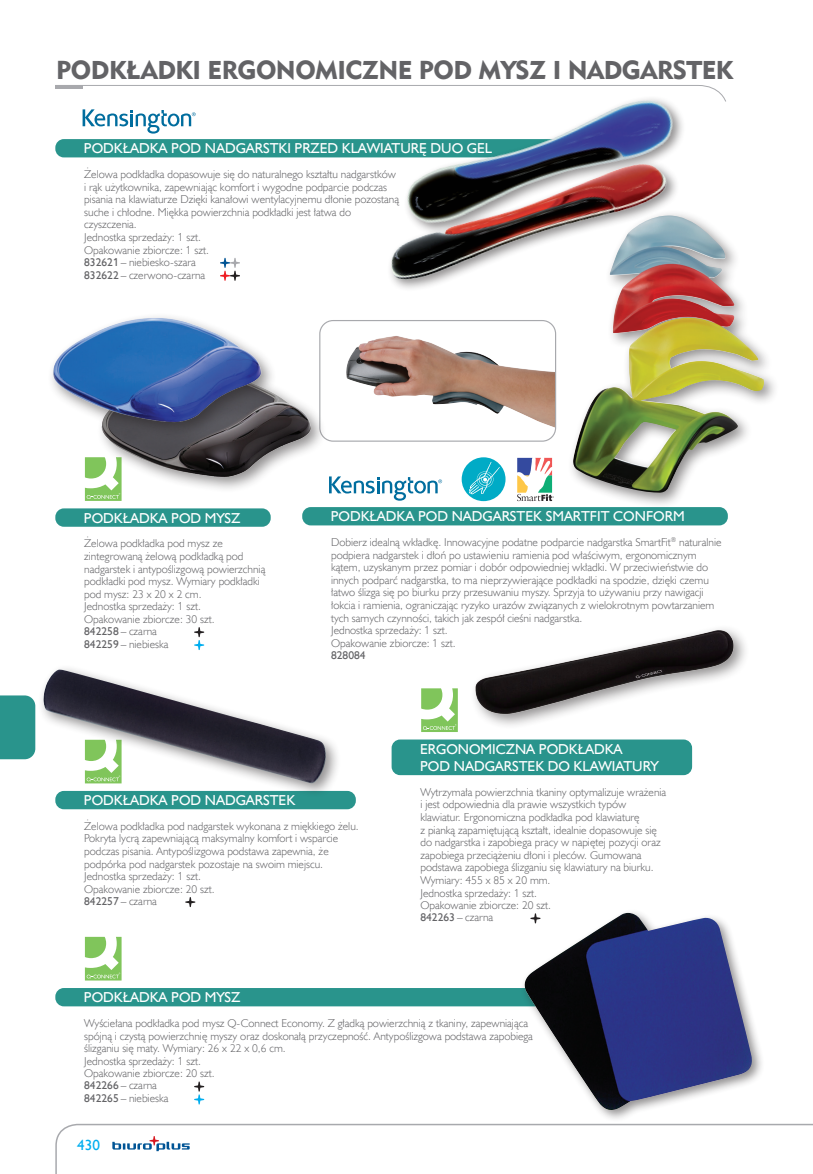
<style>
.page{position:relative;width:813px;height:1174px;background:#fff}
.page>*{position:absolute;margin:0;border:0;box-sizing:border-box;transform-origin:0 0}
.Rozdziały_nie_do_spisu{font:25.65px "Geometric 415 Blk EU";letter-spacing:-.02em;color:#636366}
.t1{font:15px "Humanst 521 EU";color:#00aeef}
.Nazwa_modułu_A{font:14.4px/17.2px "Humanst 521 EU";color:#fff}
.opis_produktów{font:11.4px/12.6px "Humanst 521 Lt EU";color:#636366}
.opis_produktów-2{font:11.4px "Humanst 521 EU";color:#636366}
.s1{font-family:"Humanst 521 EU"}
</style>
<div class="page">
<svg style="left:55px;top:85px;width:671px;height:17px"></svg>
<hr style="left:55px;top:86px;width:28px;height:3px;background:#a8a9ad">
<svg style="left:55px;top:1123px;width:757px;height:51px"></svg>
<svg style="left:112px;top:1136px;width:77px;height:15px"></svg>
<div style="left:0;top:695px;width:35px;height:64px;background:#29948c"></div>
<img style="left:346px;top:336px;width:208px;height:91px">
<div style="left:319px;top:320px;width:237px;height:122px;border:1px solid #a8a9ad;border-radius:13px"></div>
<div style="left:302px;top:507px;width:425px;height:18px;background:#29948c;border-radius:9px"></div>
<svg style="left:329px;top:476px;width:113px;height:24px"></svg>
<div style="left:461px;top:457px;width:44px;height:44px;background:#00abc6;border-radius:50%"></div>
<svg style="left:468px;top:462px;width:31px;height:32px"></svg>
<svg style="left:517px;top:458px;width:36px;height:43px"></svg>
<div style="left:567px;top:210px;width:212px;height:298px;background:#231f20;opacity:.5"></div>
<img style="left:573px;top:215px;width:190px;height:278px">
<svg style="left:82px;top:109px;width:113px;height:25px"></svg>
<div style="left:55px;top:139px;width:529px;height:18px;background:#29948c;border-radius:9px"></div>
<svg style="left:220px;top:258px;width:20px;height:23px"></svg>
<img style="left:400px;top:91px;width:281px;height:141px">
<div style="left:387px;top:160px;width:292px;height:132px;background:#231f20;opacity:.5"></div>
<img style="left:384px;top:155px;width:287px;height:134px">
<div style="left:55px;top:791px;width:300px;height:18px;background:#29948c;border-radius:9px"></div>
<svg style="left:185px;top:897px;width:10px;height:10px"></svg>
<div style="left:38px;top:663px;width:303px;height:135px;background:#231f20;opacity:.5"></div>
<img style="left:44px;top:669px;width:282px;height:114px">
<div style="left:55px;top:508px;width:215px;height:19px;background:#29948c;border-radius:9px"></div>
<svg style="left:194px;top:627px;width:10px;height:23px"></svg>
<svg style="left:85px;top:457px;width:9px;height:44px"></svg>
<div style="left:96px;top:367px;width:231px;height:126px;background:#231f20;opacity:.5"></div>
<img style="left:94px;top:367px;width:225px;height:134px">
<div style="left:47px;top:312px;width:230px;height:126px;background:#231f20;opacity:.5"></div>
<img style="left:47px;top:312px;width:222px;height:135px">
<div style="left:391px;top:739px;width:300px;height:36px;background:#29948c;border-radius:9px"></div>
<svg style="left:421px;top:688px;width:36px;height:44px"></svg>
<img style="left:461px;top:629px;width:284px;height:133px">
<div style="left:55px;top:988px;width:491px;height:18px;background:#29948c;border-radius:9px"></div>
<svg style="left:194px;top:1081px;width:10px;height:23px"></svg>
<svg style="left:85px;top:936px;width:36px;height:44px"></svg>
<div style="left:520px;top:908px;width:244px;height:215px;background:#231f20;opacity:.5"></div>
<img style="left:522px;top:913px;width:231px;height:199px">
<p class="Rozdziały_nie_do_spisu" style="left:56px;top:54px;width:678px">PODKŁADKI ERGONOMICZNE POD MYSZ I NADGARSTEK</p>
<p class="Nazwa_modułu_A" style="left:84px;top:140px;width:409px">PODKŁADKA POD NADGARSTKI PRZED KLAWIATURĘ DUO GEL</p>
<p class="opis_produktów" style="left:84px;top:168px;width:316px">Żelowa podkładka dopasowuje się do naturalnego kształtu nadgarstków i rąk użytkownika, zapewniając komfort i wygodne podparcie podczas pisania na klawiaturze Dzięki kanałowi wentylacyjnemu dłonie pozostaną suche i chłodne. Miękka powierzchnia podkładki jest łatwa do czyszczenia.</p>
<p class="opis_produktów" style="left:84px;top:231px;width:118px">Jednostka sprzedaży: 1 szt.</p>
<p class="opis_produktów" style="left:84px;top:243px;width:126px">Opakowanie zbiorcze: 1 szt.</p>
<p class="opis_produktów" style="left:84px;top:255px;width:113px"><span class="s1">832621</span> – niebiesko-szara</p>
<p class="opis_produktów" style="left:84px;top:268px;width:123px"><span class="s1">832622</span> – czerwono-czarna</p>
<p class="Nazwa_modułu_A" style="left:84px;top:509px;width:158px">PODKŁADKA POD MYSZ</p>
<p class="opis_produktów" style="left:84px;top:537px;width:182px">Żelowa podkładka pod mysz ze zintegrowaną żelową podkładką pod nadgarstek i antypoślizgową powierzchnią podkładki pod mysz. Wymiary podkładki pod mysz: 23 x 20 x 2 cm.</p>
<p class="opis_produktów" style="left:84px;top:600px;width:118px">Jednostka sprzedaży: 1 szt.</p>
<p class="opis_produktów" style="left:84px;top:612px;width:132px">Opakowanie zbiorcze: 30 szt.</p>
<p class="opis_produktów" style="left:84px;top:624px;width:74px"><span class="s1">842258</span> – czarna</p>
<p class="opis_produktów" style="left:84px;top:637px;width:86px"><span class="s1">842259</span> – niebieska</p>
<p class="Nazwa_modułu_A" style="left:330px;top:507px;width:355px">PODKŁADKA POD NADGARSTEK SMARTFIT CONFORM</p>
<p class="opis_produktów" style="left:331px;top:535px;width:391px">Dobierz idealną wkładkę. Innowacyjne podatne podparcie nadgarstka SmartFit<sup>®</sup> naturalnie podpiera nadgarstek i dłoń po ustawieniu ramienia pod właściwym, ergonomicznym kątem, uzyskanym przez pomiar i dobór odpowiedniej wkładki. W przeciwieństwie do innych podparć nadgarstka, to ma nieprzywierające podkładki na spodzie, dzięki czemu łatwo ślizga się po biurku przy przesuwaniu myszy. Sprzyja to używaniu przy nawigacji łokcia i ramienia, ograniczając ryzyko urazów związanych z wielokrotnym powtarzaniem tych samych czynności, takich jak zespół cieśni nadgarstka.</p>
<p class="opis_produktów" style="left:331px;top:624px;width:118px">Jednostka sprzedaży: 1 szt.</p>
<p class="opis_produktów" style="left:331px;top:636px;width:126px">Opakowanie zbiorcze: 1 szt.</p>
<p class="opis_produktów-2" style="left:331px;top:648px;width:36px">828084</p>
<p class="Nazwa_modułu_A" style="left:84px;top:791px;width:213px">PODKŁADKA POD NADGARSTEK</p>
<p class="opis_produktów" style="left:84px;top:819px;width:276px">Żelowa podkładka pod nadgarstek wykonana z miękkiego żelu.<br>Pokryta lycrą zapewniającą maksymalny komfort i wsparcie podczas pisania. Antypoślizgowa podstawa zapewnia, że podpórka pod nadgarstek pozostaje na swoim miejscu.</p>
<p class="opis_produktów" style="left:84px;top:870px;width:118px">Jednostka sprzedaży: 1 szt.</p>
<p class="opis_produktów" style="left:84px;top:882px;width:132px">Opakowanie zbiorcze: 20 szt.</p>
<p class="opis_produktów" style="left:84px;top:894px;width:74px"><span class="s1">842257</span> – czarna</p>
<p class="Nazwa_modułu_A" style="left:420px;top:740px;width:240px">ERGONOMICZNA PODKŁADKA<br>POD NADGARSTEK DO KLAWIATURY</p>
<p class="opis_produktów" style="left:420px;top:785px;width:247px">Wytrzymała powierzchnia tkaniny optymalizuje wrażenia i jest odpowiednia dla prawie wszystkich typów klawiatur. Ergonomiczna podkładka pod klawiaturę<br>z pianką zapamiętującą kształt, idealnie dopasowuje się do nadgarstka i zapobiega pracy w napiętej pozycji oraz zapobiega przeciążeniu dłoni i pleców. Gumowana podstawa zapobiega ślizganiu się klawiatury na biurku.<br>Wymiary: 455 x 85 x 20 mm.</p>
<p class="opis_produktów" style="left:420px;top:886px;width:118px">Jednostka sprzedaży: 1 szt.</p>
<p class="opis_produktów" style="left:420px;top:898px;width:132px">Opakowanie zbiorcze: 20 szt.</p>
<p class="opis_produktów" style="left:420px;top:910px;width:74px"><span class="s1">842263</span> – czarna</p>
<p class="Nazwa_modułu_A" style="left:84px;top:988px;width:158px">PODKŁADKA POD MYSZ</p>
<p class="opis_produktów" style="left:84px;top:1016px;width:450px">Wyściełana podkładka pod mysz Q-Connect Economy. Z gładką powierzchnią z tkaniny, zapewniająca spójną i czystą powierzchnię myszy oraz doskonałą przyczepność. Antypoślizgowa podstawa zapobiega ślizganiu się maty. Wymiary: 26 x 22 x 0,6 cm.</p>
<p class="opis_produktów" style="left:84px;top:1054px;width:118px">Jednostka sprzedaży: 1 szt.</p>
<p class="opis_produktów" style="left:84px;top:1067px;width:132px">Opakowanie zbiorcze: 20 szt.</p>
<p class="opis_produktów" style="left:84px;top:1079px;width:74px"><span class="s1">842266</span> – czarna</p>
<p class="opis_produktów" style="left:84px;top:1091px;width:86px"><span class="s1">842265</span> – niebieska</p>
<h2 class="t1" style="left:77px;top:1135px;width:24px">430</h2>
</div>
